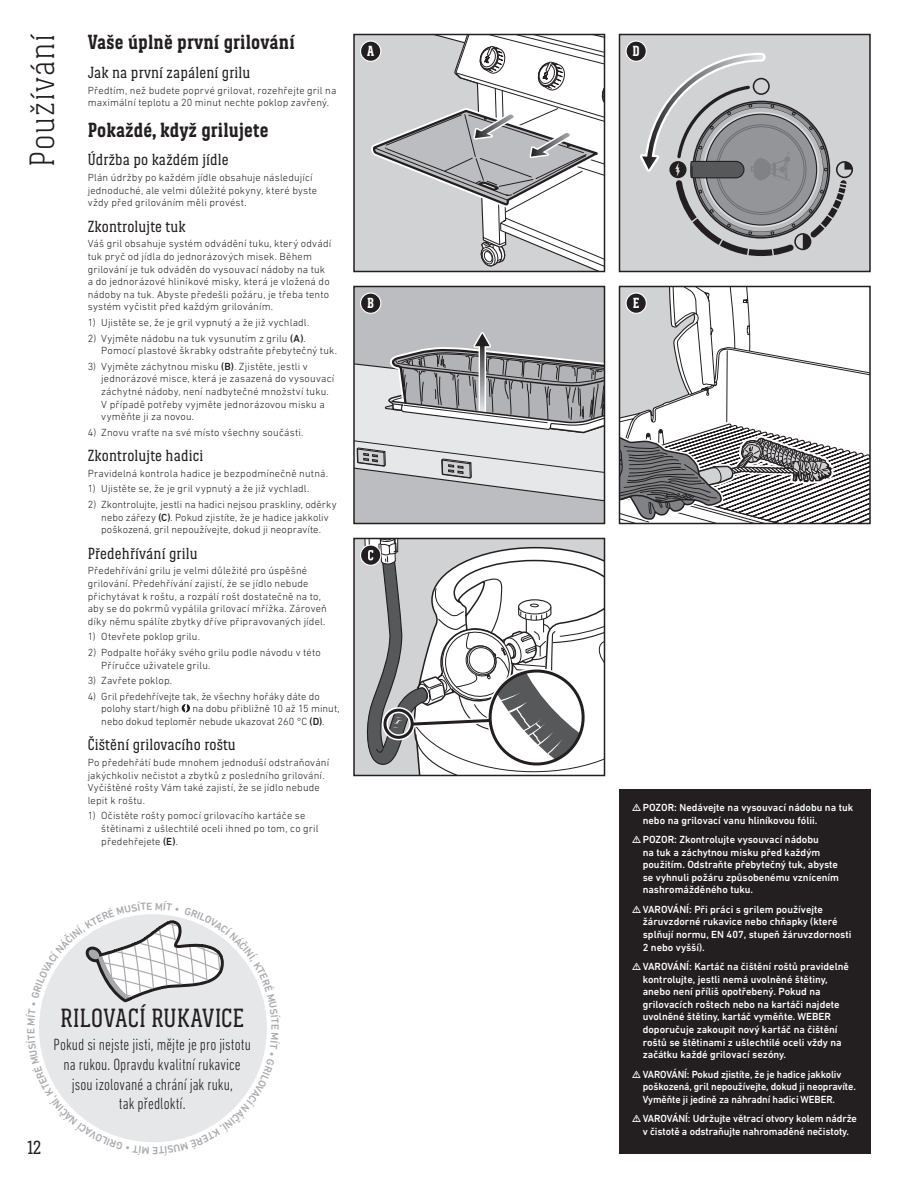
<style>
.page{position:relative;width:918px;height:1188px;background:#fff}
.page>*{position:absolute;margin:0;border:0;box-sizing:border-box;transform-origin:0 0}
.t1{font:300 36px "Weber Serif";letter-spacing:.025em;color:#231f20}
.t2{font:27px "Weber Serif";color:#231f20}
.t3{font:700 21px "Weber Serif";letter-spacing:.01em;color:#231f20}
.t4{font:19.5px "Weber Serif";color:#231f20}
.t5{font:16.5px "Weber Serif";letter-spacing:.01em;color:#231f20}
.t6{font:300 condensed 16.5px/19.8px "DIN Next LT Pro";letter-spacing:.005em;color:#231f20;text-align:center}
.t7{font:700 15px "Weber Serif";color:#fff}
.t8{font:300 10.5px/12.6px "DIN Next LT Pro";letter-spacing:.015em;color:#231f20}
.t9{font:500 10.5px/12.6px "DIN Next LT Pro";color:#fff}
.s1{font-weight:500}
</style>
<div class="page">
<svg style="left:182px;top:704px;width:8px;height:8px"></svg>
<svg style="left:184px;top:704px;width:3px;height:9px"></svg>
<div style="left:619px;top:790px;width:252px;height:364px;background:#231f20"></div>
<div style="left:354px;top:34px;width:250px;height:237px;background:#d1d2d4"></div>
<svg style="left:371px;top:37px;width:231px;height:232px"></svg>
<div style="left:353px;top:34px;width:252px;height:238px;border:2px solid #231f20"></div>
<div style="left:361px;top:41px;width:20px;height:20px;background:#231f20;border-radius:50%"></div>
<div style="left:360px;top:40px;width:21px;height:22px;border:1px solid #fff;border-radius:50%"></div>
<div style="left:620px;top:34px;width:250px;height:237px;background:#d1d2d4"></div>
<svg style="left:640px;top:52px;width:213px;height:204px"></svg>
<div style="left:619px;top:34px;width:252px;height:238px;border:2px solid #231f20"></div>
<div style="left:626px;top:41px;width:20px;height:20px;background:#231f20;border-radius:50%"></div>
<div style="left:626px;top:40px;width:21px;height:22px;border:1px solid #fff;border-radius:50%"></div>
<svg style="left:622px;top:289px;width:129px;height:61px"></svg>
<svg style="left:622px;top:350px;width:246px;height:171px"></svg>
<div style="left:619px;top:286px;width:252px;height:238px;border:2px solid #231f20"></div>
<div style="left:626px;top:293px;width:20px;height:20px;background:#231f20;border-radius:50%"></div>
<div style="left:626px;top:292px;width:21px;height:22px;border:1px solid #fff;border-radius:50%"></div>
<div style="left:354px;top:286px;width:250px;height:237px;background:#bcbdc0"></div>
<svg style="left:356px;top:332px;width:246px;height:169px"></svg>
<div style="left:353px;top:286px;width:252px;height:238px;border:2px solid #231f20"></div>
<div style="left:361px;top:293px;width:20px;height:20px;background:#231f20;border-radius:50%"></div>
<div style="left:360px;top:292px;width:21px;height:22px;border:1px solid #fff;border-radius:50%"></div>
<div style="left:354px;top:538px;width:250px;height:237px;background:#d1d2d4"></div>
<div style="left:353px;top:538px;width:252px;height:238px;border:2px solid #231f20"></div>
<svg style="left:361px;top:545px;width:20px;height:20px"></svg>
<svg style="left:364px;top:538px;width:240px;height:237px"></svg>
<div style="left:360px;top:544px;width:21px;height:22px;border:1px solid #fff;border-radius:50%"></div>
<svg style="left:39px;top:914px;width:228px;height:228px"></svg>
<h1 class="t1" style="left:22px;top:167px;width:135px;rotate:-90deg">Používání</h1>
<h3 class="t3" style="left:88px;top:31px;width:208px">Vaše úplně první grilování</h3>
<h3 class="t5" style="left:88px;top:63px;width:164px">Jak na první zapálení grilu</h3>
<p class="t8" style="left:88px;top:84px;width:250px">Předtím, než budete poprvé grilovat, rozehřejte gril na maximální teplotu a 20 minut nechte poklop zavřený.</p>
<h3 class="t3" style="left:88px;top:118px;width:182px">Pokaždé, když grilujete</h3>
<h3 class="t5" style="left:88px;top:151px;width:142px">Údržba po každém jídle</h3>
<p class="t8" style="left:88px;top:171px;width:231px">Plán údržby po každém jídle obsahuje následující jednoduché, ale velmi důležité pokyny, které byste vždy před grilováním měli provést.</p>
<h3 class="t5" style="left:88px;top:217px;width:99px">Zkontrolujte tuk</h3>
<p class="t8" style="left:88px;top:237px;width:245px">Váš gril obsahuje systém odvádění tuku, který odvádí tuk pryč od jídla do jednorázových misek. Během grilování je tuk odváděn do vysouvací nádoby na tuk a do jednorázové hliníkové misky, která je vložená do nádoby na tuk. Abyste předešli požáru, je třeba tento systém vyčistit před každým grilováním.</p>
<p class="t8" style="left:88px;top:316px;width:223px">1) Ujistěte se, že je gril vypnutý a že již vychladl.</p>
<p class="t8" style="left:101px;top:332px;width:237px;text-indent:-14px">2) Vyjměte nádobu na tuk vysunutím z grilu <span class="s1">(A)</span>.<br>Pomocí plastové škrabky odstraňte přebytečný tuk.</p>
<p class="t8" style="left:101px;top:360px;width:235px;text-indent:-14px">3) Vyjměte záchytnou misku <span class="s1">(B)</span>. Zjistěte, jestli v jednorázové misce, která je zasazená do vysouvací záchytné nádoby, není nadbytečné množství tuku.<br>V případě potřeby vyjměte jednorázovou misku a vyměňte ji za novou.</p>
<p class="t8" style="left:88px;top:426px;width:217px">4) Znovu vraťte na své místo všechny součásti.</p>
<h3 class="t5" style="left:88px;top:447px;width:117px">Zkontrolujte hadici</h3>
<p class="t8" style="left:88px;top:467px;width:242px">Pravidelná kontrola hadice je bezpodmínečně nutná.</p>
<p class="t8" style="left:88px;top:482px;width:223px">1) Ujistěte se, že je gril vypnutý a že již vychladl.</p>
<p class="t8" style="left:88px;top:498px;width:250px;text-align:center">2) Zkontrolujte, jestli na hadici nejsou praskliny, oděrky nebo zářezy <span class="s1">(C)</span>. Pokud zjistíte, že je hadice jakkoliv poškozená, gril nepoužívejte, dokud ji neopravíte.</p>
<h3 class="t5" style="left:88px;top:544px;width:111px">Předehřívání grilu</h3>
<p class="t8" style="left:88px;top:564px;width:241px">Předehřívání grilu je velmi důležité pro úspěšné grilování. Předehřívání zajistí, že se jídlo nebude přichytávat k roštu, a rozpálí rošt dostatečně na to, aby se do pokrmů vypálila grilovací mřížka. Zároveň díky němu spálíte zbytky dříve připravovaných jídel.</p>
<p class="t8" style="left:88px;top:630px;width:114px">1) Otevřete poklop grilu.</p>
<p class="t8" style="left:101px;top:646px;width:221px;text-indent:-14px">2) Podpalte hořáky svého grilu podle návodu v této<br>Příručce uživatele grilu.</p>
<p class="t8" style="left:88px;top:674px;width:86px">3) Zavřete poklop.</p>
<p class="t8" style="left:101px;top:690px;width:240px;text-indent:-14px">4) Gril předehřívejte tak, že všechny hořáky dáte do polohy start/high na dobu přibližně 10 až 15 minut, nebo dokud teploměr nebude ukazovat 260 °C <span class="s1">(D)</span>.</p>
<h3 class="t5" style="left:88px;top:736px;width:150px">Čištění grilovacího roštu</h3>
<p class="t8" style="left:88px;top:756px;width:243px">Po předehřátí bude mnohem jednoduší odstraňování jakýchkoliv nečistot a zbytků z posledního grilování.<br>Vyčištěné rošty Vám také zajistí, že se jídlo nebude lepit k roštu.</p>
<p class="t8" style="left:101px;top:809px;width:219px;text-indent:-14px">1) Očistěte rošty pomocí grilovacího kartáče se štětinami z ušlechtilé oceli ihned po tom, co gril předehřejete <span class="s1">(E)</span>.</p>
<p class="t9" style="left:643px;top:801px;width:212px">POZOR: Nedávejte na vysouvací nádobu na tuk nebo na grilovací vanu hliníkovou fólii.</p>
<h3 class="t7" style="left:367px;top:43px;width:9px">A</h3>
<h3 class="t7" style="left:633px;top:43px;width:9px">D</h3>
<h3 class="t7" style="left:367px;top:295px;width:8px">B</h3>
<h3 class="t7" style="left:633px;top:295px;width:8px">E</h3>
<p class="t9" style="left:643px;top:833px;width:198px">POZOR: Zkontrolujte vysouvací nádobu<br>na tuk a záchytnou misku před každým použitím. Odstraňte přebytečný tuk, abyste se vyhnuli požáru způsobenému vznícením nashromážděného tuku.</p>
<p class="t9" style="left:643px;top:903px;width:210px">VAROVÁNÍ: Při práci s grilem používejte žáruvzdorné rukavice nebo chňapky (které splňují normu, EN 407, stupeň žáruvzdornosti 2 nebo vyšší).</p>
<p class="t9" style="left:643px;top:960px;width:208px">VAROVÁNÍ: Kartáč na čištění roštů pravidelně kontrolujte, jestli nemá uvolněné štětiny, anebo není příliš opotřebený. Pokud na grilovacích roštech nebo na kartáči najdete uvolněné štětiny, kartáč vyměňte. WEBER doporučuje zakoupit nový kartáč na čištění roštů se štětinami z ušlechtilé oceli vždy na začátku každé grilovací sezóny.</p>
<p class="t9" style="left:643px;top:1068px;width:215px">VAROVÁNÍ: Pokud zjistíte, že je hadice jakkoliv poškozená, gril nepoužívejte, dokud ji neopravíte.<br>Vyměňte ji jedině za náhradní hadici WEBER.</p>
<p class="t9" style="left:643px;top:1112px;width:216px">VAROVÁNÍ: Udržujte větrací otvory kolem nádrže v čistotě a odstraňujte nahromaděné nečistoty.</p>
<h2 class="t2" style="left:60px;top:1004px;width:186px">RILOVACÍ RUKAVICE</h2>
<h3 class="t6" style="left:54px;top:1034px;width:199px">Pokud si nejste jisti, mějte je pro jistotu na rukou. Opravdu kvalitní rukavice jsou izolované a chrání jak ruku,<br>tak předloktí.</h3>
<h3 class="t4" style="left:27px;top:1137px;width:16px">12</h3>
</div>
